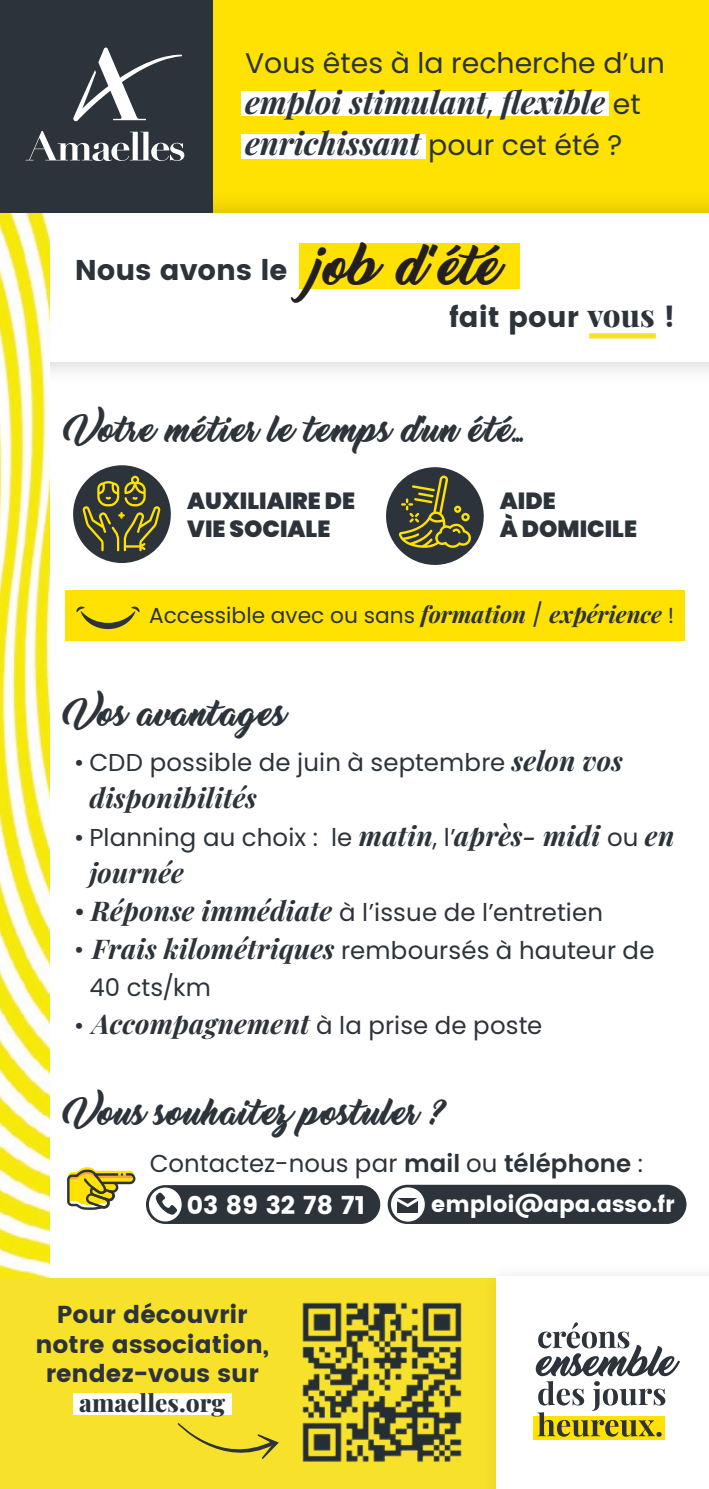
<style>
.page{position:relative;width:709px;height:1489px;background:#fff}
.page>*{position:absolute;margin:0;border:0;box-sizing:border-box;transform-origin:0 0}
.t1{font:italic 700 31.5px/41px "Playfair Display";color:#2c333a}
.t2{font:29.75px "Thinking Of Betty";letter-spacing:-.005em;color:#2c333a}
.t3{font:700 28.5px/47.2px "Poppins";color:#2c333a}
.t4{font:28.25px "Poppins";color:#2c333a}
.t5{font:italic 700 27.25px "Playfair Display";letter-spacing:.005em;color:#2c333a}
.t6{font:700 25px "Poppins";color:#fff}
.t7{font:24.5px/37.5px "Poppins";letter-spacing:.005em;color:#2c333a}
.t8{font:700 24.5px/29.5px "Poppins";color:#2c333a;text-align:center}
.t9{font:800 24.5px "Playfair Display";color:#2c333a}
.t10{font:900 23.25px/28px "Poppins";color:#2c333a}
.t11{font:700 22.5px "Poppins";color:#fff}
.t12{font:21.75px "Poppins";color:#2c333a}
.s1{font-family:"Poppins";font-weight:400;font-style:normal}
.s2{font-family:"Poppins";font-weight:400;font-style:normal;font-size:28.25px}
.s3{font-family:"Thinking Of Betty";font-weight:400;font-size:45.5px;color:#231f20}
.s4{font-family:"Playfair Display";font-weight:800;font-size:31.25px}
.s5{font-family:"Playfair Display";font-weight:700;font-style:italic;font-size:23px}
.s6{font-size:23px}
.s7{font-family:"Playfair Display";font-weight:700;font-style:italic;font-size:27.25px}
.s8{font-size:27.25px}
.s9{font-weight:600}
</style>
<div class="page">
<div style="left:387px;top:1184px;width:299px;height:39px;background:#2c333a;border-radius:20px"></div>
<svg style="left:392px;top:1188px;width:31px;height:32px"></svg>
<div style="left:391px;top:1187px;width:34px;height:34px;border:3px solid #fff;border-radius:50%"></div>
<div style="left:397px;top:1197px;width:21px;height:14px;background:#2c333a"></div>
<svg style="left:391px;top:1194px;width:32px;height:15px"></svg>
<div style="left:146px;top:1184px;width:234px;height:39px;background:#2c333a;border-radius:19px"></div>
<svg style="left:149px;top:1187px;width:33px;height:34px"></svg>
<div style="left:213px;top:0;width:496px;height:189px;background:#ffe201"></div>
<div style="left:0;top:189px;width:709px;height:196px;background:#231f20;opacity:.24"></div>
<div style="left:0;top:213px;width:709px;height:148px;background:#fff"></div>
<img style="left:0;top:213px;width:50px;height:1065px">
<div style="left:0;top:1278px;width:709px;height:210px;background:#f8e12a"></div>
<div style="left:0;top:0;width:213px;height:213px;background:#2c333a"></div>
<svg style="left:26px;top:47px;width:158px;height:114px"></svg>
<div style="left:481px;top:1260px;width:228px;height:228px;background:#231f20;opacity:.1"></div>
<div style="left:496px;top:1276px;width:213px;height:212px;background:#fff"></div>
<div style="left:533px;top:1415px;width:132px;height:24px;background:linear-gradient(to right,#ffe201,#ffe201)"></div>
<svg style="left:535px;top:1322px;width:145px;height:114px"></svg>
<svg style="left:73px;top:465px;width:98px;height:98px"></svg>
<div style="left:65px;top:590px;width:619px;height:50px;background:#ffe201"></div>
<svg style="left:76px;top:606px;width:64px;height:23px"></svg>
<div style="left:299px;top:243px;width:221px;height:46px;background:#ffe201"></div>
<svg style="left:386px;top:467px;width:98px;height:98px"></svg>
<svg style="left:67px;top:1167px;width:68px;height:42px"></svg>
<div style="left:73px;top:1393px;width:159px;height:21px;background:#fff"></div>
<img style="left:302px;top:1302px;width:160px;height:160px">
<svg style="left:177px;top:1423px;width:102px;height:36px"></svg>
<div style="left:241px;top:135px;width:184px;height:24px;background:#fff"></div>
<div style="left:241px;top:92px;width:368px;height:24px;background:#fff"></div>
<svg style="left:589px;top:333px;width:67px;height:5px"></svg>
<p class="t4" style="left:245px;top:47px;width:421px">Vous êtes à la recherche d’un</p>
<p class="t1" style="left:245px;top:79px;width:397px">emploi stimulant<span class="s1">,</span> flexible <span class="s2">et </span>enrichissant <span class="s2">pour cet été ?</span></p>
<p class="t3" style="left:449px;top:246px;width:227px;text-indent:-374px">Nous avons le <span class="s3">job d’été<br></span>fait pour <span class="s4">vous</span> !</p>
<p class="t2" style="left:75px;top:414px;width:451px">Votre métier le temps d’un été...</p>
<p class="t10" style="left:187px;top:487px;width:169px">AUXILIAIRE DE<br>VIE SOCIALE</p>
<p class="t10" style="left:500px;top:487px;width:139px">AIDE<br>À DOMICILE</p>
<p class="t12" style="left:149px;top:603px;width:526px">Accessible avec ou sans <span class="s5">formation</span> <span class="s6">/</span> <span class="s5">expérience</span> !</p>
<p class="t2" style="left:74px;top:698px;width:215px">Vos avantages</p>
<p class="t7" style="left:74px;top:743px;width:550px">• CDD possible de juin à septembre <span class="s7">selon vos</span></p>
<p class="t5" style="left:89px;top:776px;width:169px">disponibilités</p>
<p class="t7" style="left:74px;top:818px;width:602px">• Planning au choix : le <span class="s7">matin</span>, l’<span class="s7">après- midi</span> ou <span class="s7">en</span></p>
<p class="t5" style="left:89px;top:851px;width:96px">journée</p>
<p class="t7" style="left:74px;top:893px;width:530px"><span class="s8">•</span> <span class="s7">Réponse immédiate</span> à l’issue de l’entretien</p>
<p class="t7" style="left:89px;top:931px;width:566px;text-indent:-15px">• <span class="s7">Frais kilométriques</span> remboursés à hauteur de<br>40 cts/km</p>
<p class="t7" style="left:74px;top:1006px;width:470px">• <span class="s7">Accompagnement</span> à la prise de poste</p>
<p class="t2" style="left:74px;top:1096px;width:373px">Vous souhaitez postuler ?</p>
<p class="t7" style="left:150px;top:1144px;width:494px">Contactez-nous par <span class="s9">mail</span> ou <span class="s9">téléphone</span> :</p>
<p class="t6" style="left:187px;top:1190px;width:180px">03 89 32 78 71</p>
<p class="t11" style="left:431px;top:1190px;width:245px">emploi@apa.asso.fr</p>
<p class="t8" style="left:35px;top:1300px;width:235px">Pour découvrir notre association, rendez-vous sur</p>
<p class="t9" style="left:79px;top:1382px;width:147px">amaelles.org</p>
</div>
